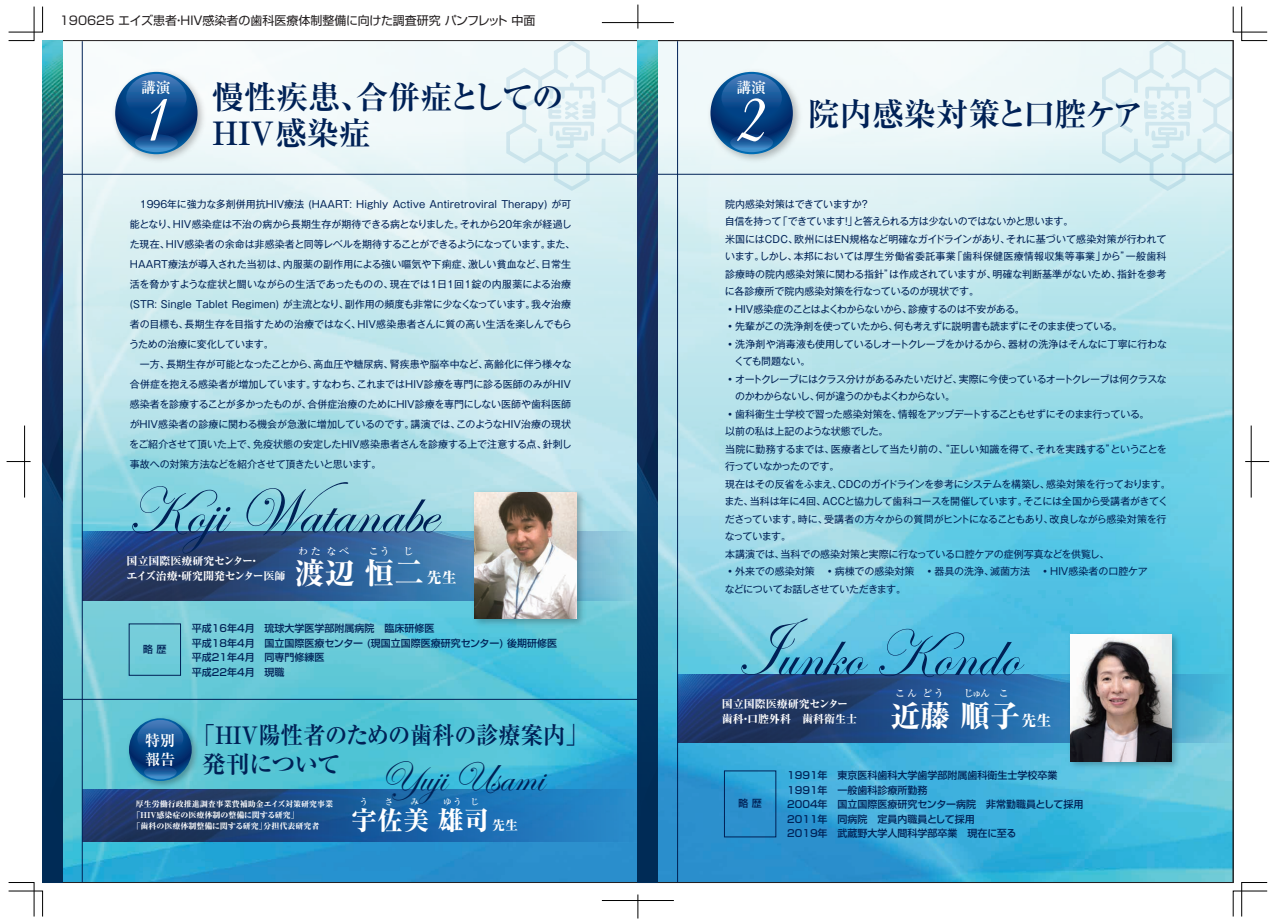
<style>
.page{position:relative;width:1281px;height:924px;background:#fff}
.page>*{position:absolute;margin:0;border:0;box-sizing:border-box;transform-origin:0 0}
.t1{font:73.1px "Amaze Normal";color:#fff}
.t2{font:66px "Edwardian Script ITC";color:#002156}
.t3{font:42px "Edwardian Script ITC";color:#002156}
.t4{font:700 32.1px/36.4px "Ryumin Pro";color:#002156}
.t5{font:800 29.9px "Ryumin Pro";color:#fff}
.t6{font:800 26px "Ryumin Pro";color:#fff}
.t7{font:700 24px/29px "Ryumin Pro";letter-spacing:-.02em;color:#002156;scale:.93 1}
.t8{font:800 15px "Ryumin Pro";color:#fff}
.t9{font:700 15px/19px "Ryumin Pro";color:#fff}
.t10{font:700 14.9px "Ryumin Pro";color:#fff}
.t11{font:800 13px "Ryumin Pro";color:#fff}
.t12{font:12px "Shin Go Pro";color:#231f20}
.t13{font:800 11px/15px "Ryumin Pro";color:#fff}
.t14{font:500 10.1px "Ryumin Pro";color:#fff}
.t15{font:10px/17.5px "Gothic MB101 Pro";letter-spacing:-.015em;color:#002156}
.t16{font:500 10px/14.5px "Shin Go Pro";color:#002156}
.t17{font:500 8.7px "Ryumin Pro";color:#fff}
.t18{font:800 8px/11px "Ryumin Pro";color:#fff}
</style>
<div class="page">
<img style="left:62px;top:42px;width:1169px;height:839px">
<svg style="left:506px;top:42px;width:132px;height:149px"></svg>
<svg style="left:83px;top:790px;width:555px;height:52px;background:#1d5a95"></svg>
<svg style="left:83px;top:532px;width:555px;height:68px;background:#365f8f"></svg>
<svg style="left:678px;top:674px;width:553px;height:69px;background:#234f87"></svg>
<div style="left:129px;top:624px;width:52px;height:52px;border:1px solid #002156"></div>
<div style="left:724px;top:771px;width:52px;height:66px;border:1px solid #002156"></div>
<svg style="left:8px;top:882px;width:35px;height:35px"></svg>
<svg style="left:8px;top:6px;width:35px;height:35px"></svg>
<svg style="left:1102px;top:6px;width:165px;height:185px"></svg>
<svg style="left:1233px;top:882px;width:34px;height:35px"></svg>
<svg style="left:7px;top:461px;width:24px;height:1px"></svg>
<hr style="left:24px;top:426px;width:1px;height:72px;background:#000">
<svg style="left:1245px;top:461px;width:24px;height:1px"></svg>
<hr style="left:1251px;top:426px;width:1px;height:72px;background:#000">
<hr style="left:602px;top:22px;width:72px;height:1px;background:#000">
<svg style="left:638px;top:5px;width:1px;height:24px"></svg>
<hr style="left:602px;top:900px;width:72px;height:1px;background:#000">
<svg style="left:638px;top:894px;width:1px;height:24px"></svg>
<img style="left:109px;top:66px;width:101px;height:108px">
<svg style="left:115px;top:72px;width:83px;height:82px;background:#053c7b"></svg>
<svg style="left:126px;top:74px;width:61px;height:45px;background:#235f9d"></svg>
<svg style="left:135px;top:134px;width:43px;height:18px"></svg>
<img style="left:124px;top:714px;width:77px;height:76px">
<svg style="left:129px;top:718px;width:63px;height:63px"></svg>
<svg style="left:137px;top:720px;width:46px;height:34px;background:#1b5c9b"></svg>
<svg style="left:144px;top:766px;width:33px;height:13px"></svg>
<hr style="left:56px;top:174px;width:582px;height:1px;background:#002156">
<hr style="left:56px;top:699px;width:582px;height:1px;background:#002156">
<hr style="left:82px;top:41px;width:1px;height:841px;background:#002156">
<img style="left:704px;top:66px;width:101px;height:108px">
<svg style="left:710px;top:72px;width:83px;height:82px;background:#063c7b"></svg>
<svg style="left:721px;top:74px;width:61px;height:45px;background:#235f9d"></svg>
<svg style="left:730px;top:134px;width:43px;height:18px"></svg>
<hr style="left:651px;top:174px;width:582px;height:1px;background:#002156">
<hr style="left:677px;top:41px;width:1px;height:841px;background:#002156">
<img style="left:460px;top:484px;width:129px;height:166px">
<img style="left:475px;top:492px;width:102px;height:126px">
<img style="left:1033px;top:626px;width:182px;height:165px">
<img style="left:1070px;top:635px;width:102px;height:126px">
<svg style="left:43px;top:41px;width:19px;height:841px;background:#0f3d66"></svg>
<svg style="left:638px;top:41px;width:20px;height:841px;background:#0f3d67"></svg>
<p class="t12" style="left:60px;top:10px;width:477px">190625 エイズ患者・HIV感染者の歯科医療体制整備に向けた調査研究 パンフレット 中面</p>
<h3 class="t10" style="left:141px;top:75px;width:31px">講演</h3>
<h1 class="t1" style="left:141px;top:69px;width:34px">1</h1>
<h3 class="t4" style="left:212px;top:76px;width:353px">慢性疾患、合併症としての<br>HIV感染症</h3>
<p class="t15" style="left:129px;top:192px;width:448px;line-height:20px">　1996年に強力な多剤併用抗HIV療法 (HAART: Highly Active Antiretroviral Therapy) が可能となり、HIV感染症は不治の病から長期生存が期待できる病となりました。それから20年余が経過した現在、HIV感染者の余命は非感染者と同等レベルを期待することができるようになっています。また、HAART療法が導入された当初は、内服薬の副作用による強い嘔気や下痢症、激しい貧血など、日常生活を脅かすような症状と闘いながらの生活であったものの、現在では1日1回1錠の内服薬による治療(STR: Single Tablet Regimen) が主流となり、副作用の頻度も非常に少なくなっています。我々治療者の目標も、長期生存を目指すための治療ではなく、HIV感染患者さんに質の高い生活を楽しんでもらうための治療に変化しています。<br>　一方、長期生存が可能となったことから、高血圧や糖尿病、腎疾患や脳卒中など、高齢化に伴う様々な合併症を抱える感染者が増加しています。すなわち、これまではHIV診療を専門に診る医師のみがHIV感染者を診療することが多かったものが、合併症治療のためにHIV診療を専門にしない医師や歯科医師がHIV感染者の診療に関わる機会が急激に増加しているのです。講演では、このようなHIV治療の現状をご紹介させて頂いた上で、免疫状態の安定したHIV感染患者さんを診療する上で注意する点、針刺し事故への対策方法などを紹介させて頂きたいと思います。</p>
<h2 class="t2" style="left:127px;top:476px;width:311px">Koji Watanabe</h2>
<p class="t14" style="left:298px;top:543px;width:53px">わ た な べ</p>
<p class="t14" style="left:369px;top:543px;width:23px">こ う</p>
<p class="t14" style="left:403px;top:543px;width:12px">じ</p>
<p class="t13" style="left:127px;top:553px;width:160px">国立国際医療研究センター・<br>エイズ治療・研究開発センター医師</p>
<h3 class="t5" style="left:295px;top:549px;width:131px">渡辺 恒二</h3>
<h3 class="t8" style="left:427px;top:566px;width:31px">先生</h3>
<p class="t16" style="left:143px;top:641px;width:25px">略 歴</p>
<p class="t16" style="left:192px;top:620px;width:367px">平成16年4月　琉球大学医学部附属病院　臨床研修医<br>平成18年4月　国立国際医療センター (現国立国際医療研究センター) 後期研修医平成21年4月　同専門修練医<br>平成22年4月　現職</p>
<h3 class="t7" style="left:202px;top:719px;width:416px;text-indent:-10px">「HIV陽性者のための歯科の診療案内」発刊について</h3>
<h3 class="t6" style="left:351px;top:800px;width:140px">宇佐美 雄司</h3>
<h3 class="t9" style="left:145px;top:729px;width:31px">特別報告</h3>
<h3 class="t3" style="left:380px;top:754px;width:165px">Yuji Usami</h3>
<p class="t17" style="left:443px;top:795px;width:37px">ゆ う じ</p>
<p class="t18" style="left:133px;top:798px;width:202px;text-indent:3px">厚生労働行政推進調査事業費補助金エイズ対策研究事業「HIV感染症の医療体制の整備に関する研究」<br>「歯科の医療体制整備に関する研究」分担代表研究者　</p>
<h3 class="t11" style="left:492px;top:814px;width:28px">先生</h3>
<h3 class="t10" style="left:736px;top:75px;width:31px">講演</h3>
<h1 class="t1" style="left:736px;top:69px;width:34px">2</h1>
<h3 class="t4" style="left:808px;top:93px;width:338px">院内感染対策と口腔ケア</h3>
<p class="t15" style="left:724px;top:194px;width:448px">院内感染対策はできていますか？<br>自信を持って「できています！」と答えられる方は少ないのではないかと思います。<br>米国にはCDC、欧州にはEN規格など明確なガイドラインがあり、それに基づいて感染対策が行われています。しかし、本邦においては厚生労働省委託事業「歯科保健医療情報収集等事業」から”一般歯科診療時の院内感染対策に関わる指針”は作成されていますが、明確な判断基準がないため、指針を参考に各診療所で院内感染対策を行なっているのが現状です。<br>・HIV感染症のことはよくわからないから、診療するのは不安がある。<br>・先輩がこの洗浄剤を使っていたから、何も考えずに説明書も読まずにそのまま使っている。<br>・洗浄剤や消毒液も使用しているしオートクレーブをかけるから、器材の洗浄はそんなに丁寧に行わな　くても問題ない。<br>・オートクレーブにはクラス分けがあるみたいだけど、実際に今使っているオートクレーブは何クラスな　のかわからないし、何が違うのかもよくわからない。<br>・歯科衛生士学校で習った感染対策を、情報をアップデートすることもせずにそのまま行っている。<br>以前の私は上記のような状態でした。<br>当院に勤務するまでは、医療者として当たり前の、“正しい知識を得て、それを実践する”ということを行っていなかったのです。<br>現在はその反省をふまえ、CDCのガイドラインを参考にシステムを構築し、感染対策を行っております。また、当科は年に4回、ACCと協力して歯科コースを開催しています。そこには全国から受講者がきてくださっています。時に、受講者の方々からの質問がヒントになることもあり、改良しながら感染対策を行なっています。<br>本講演では、当科での感染対策と実際に行なっている口腔ケアの症例写真などを供覧し、<br>・外来での感染対策　・病棟での感染対策　・器具の洗浄、滅菌方法　・HIV感染者の口腔ケア<br>などについてお話しさせていただきます。</p>
<h2 class="t2" style="left:746px;top:618px;width:274px">Junko Kondo</h2>
<p class="t13" style="left:722px;top:695px;width:137px">国立国際医療研究センター歯科・口腔外科　歯科衛生士</p>
<p class="t14" style="left:895px;top:686px;width:50px">こ ん ど う</p>
<p class="t14" style="left:964px;top:686px;width:47px">じゅん　こ</p>
<h3 class="t5" style="left:890px;top:692px;width:131px">近藤 順子</h3>
<h3 class="t8" style="left:1021px;top:709px;width:31px">先生</h3>
<p class="t16" style="left:738px;top:795px;width:25px">略 歴</p>
<p class="t16" style="left:787px;top:767px;width:298px">1991年　東京医科歯科大学歯学部附属歯科衛生士学校卒業<br>1991年　一般歯科診療所勤務<br>2004年　国立国際医療研究センター病院　非常勤職員として採用<br>2011年　同病院　定員内職員として採用<br>2019年　武蔵野大学人間科学部卒業　現在に至る</p>
</div>
